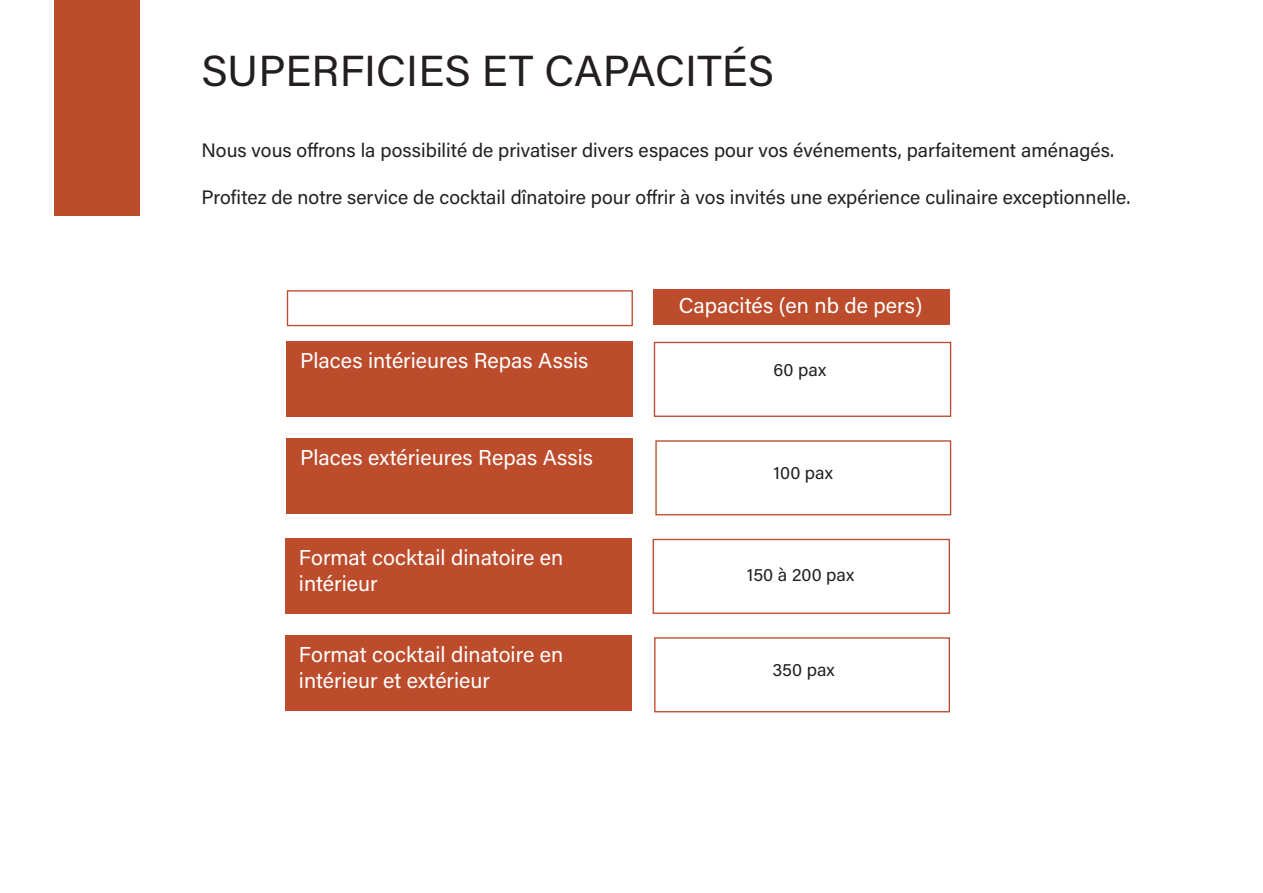
<style>
.page{position:relative;width:1263px;height:893px;background:#fff}
.page>*{position:absolute;margin:0;border:0;box-sizing:border-box;transform-origin:0 0}
.t1{font:43.5px "Acumin Variable Concept";color:#231f20}
.t2{font:21.6px/26px "Acumin Variable Concept";color:#fff}
.t3{font:19.5px "Acumin Variable Concept";color:#231f20}
.t4{font:18px "Acumin Variable Concept";color:#231f20}
</style>
<div class="page">
<div style="left:54px;top:0;width:85px;height:215px;background:#bc4c2b"></div>
<div style="left:654px;top:289px;width:296px;height:36px;background:#bc4c2b"></div>
<div style="left:287px;top:290px;width:346px;height:36px;border:1px solid #bc4c2b"></div>
<div style="left:654px;top:342px;width:297px;height:75px;border:1px solid #bc4c2b"></div>
<div style="left:287px;top:342px;width:346px;height:75px;background:#bc4c2b"></div>
<div style="left:287px;top:439px;width:346px;height:75px;background:#bc4c2b"></div>
<div style="left:655px;top:440px;width:296px;height:75px;border:1px solid #bc4c2b"></div>
<div style="left:653px;top:539px;width:297px;height:75px;border:1px solid #bc4c2b"></div>
<div style="left:286px;top:539px;width:346px;height:75px;background:#bc4c2b"></div>
<div style="left:286px;top:636px;width:346px;height:75px;background:#bc4c2b"></div>
<div style="left:654px;top:637px;width:296px;height:75px;border:1px solid #bc4c2b"></div>
<h1 class="t1" style="left:202px;top:41px;width:574px">SUPERFICIES ET CAPACITÉS</h1>
<p class="t3" style="left:202px;top:137px;width:914px">Nous vous offrons la possibilité de privatiser divers espaces pour vos événements, parfaitement aménagés.</p>
<p class="t3" style="left:202px;top:184px;width:930px">Profitez de notre service de cocktail dînatoire pour offrir à vos invités une expérience culinaire exceptionnelle.</p>
<p class="t2" style="left:300px;top:347px;width:290px">Places intérieures Repas Assis</p>
<p class="t2" style="left:300px;top:444px;width:294px">Places extérieures Repas Assis</p>
<p class="t2" style="left:299px;top:544px;width:266px">Format cocktail dinatoire en intérieur</p>
<p class="t2" style="left:299px;top:641px;width:266px">Format cocktail dinatoire en intérieur et extérieur</p>
<p class="t2" style="left:679px;top:292px;width:245px">Capacités (en nb de pers)</p>
<p class="t4" style="left:774px;top:357px;width:54px">60 pax</p>
<p class="t4" style="left:774px;top:460px;width:61px">100 pax</p>
<p class="t4" style="left:747px;top:562px;width:109px">150 à 200 pax</p>
<p class="t4" style="left:772px;top:657px;width:64px">350 pax</p>
</div>
